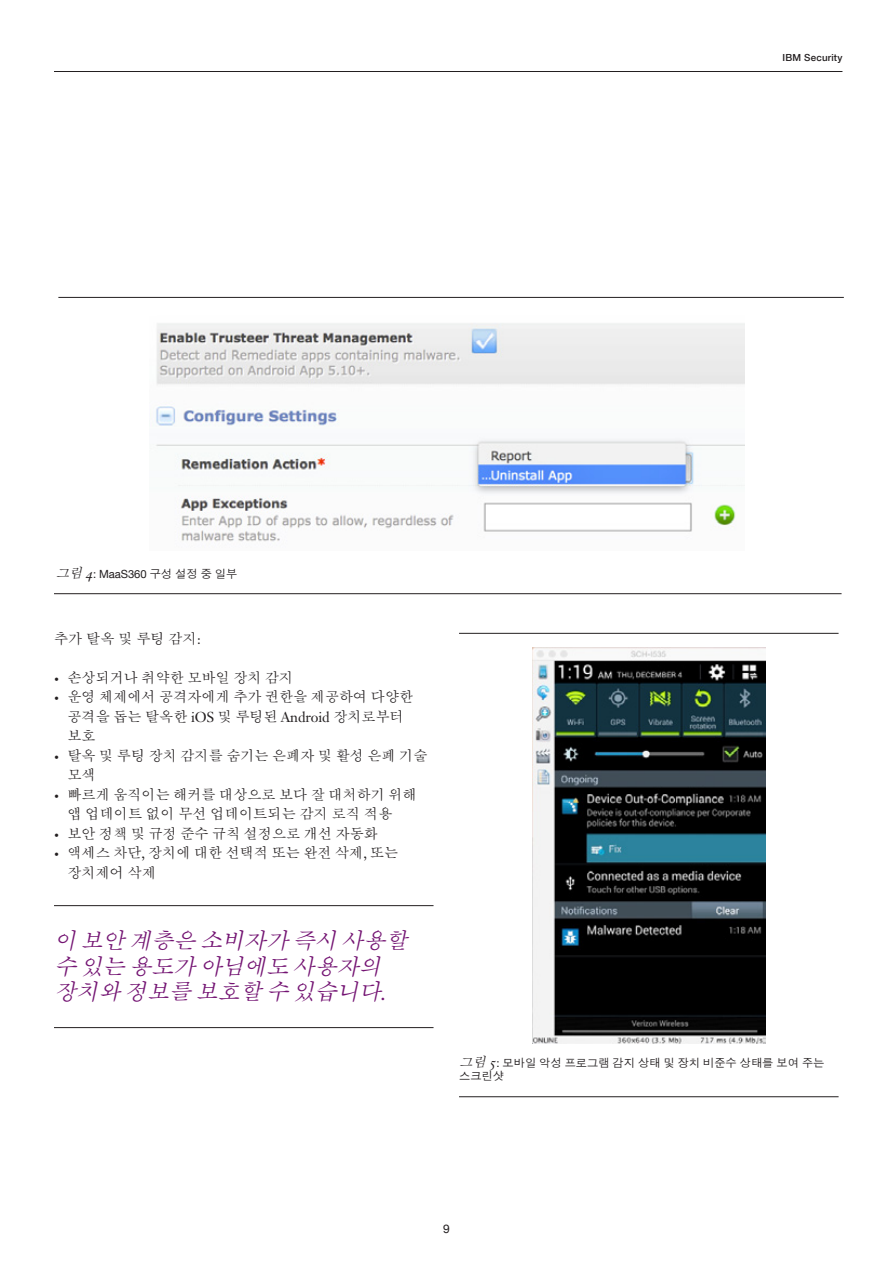
<style>
.page{position:relative;width:893px;height:1263px;background:#fff}
.page>*{position:absolute;margin:0;border:0;box-sizing:border-box;transform-origin:0 0}
._2H_body_quote{font:italic 500 22.5px/25.5px "SM Myungjo Std";color:#731372}
._2C_body{font:500 14.25px/19.5px "SM Myungjo Std";letter-spacing:-.01em;color:#231f20}
._0B_industry_area{font:12px "Helvetica Neue LT Com";color:#231f20}
._2E_figure_caption{font:500 11.25px/13.5px "SM Gothic Std";letter-spacing:-.005em;color:#231f20}
._2E_figure_caption-2{font:11.25px "Helvetica Neue LT Com";letter-spacing:-.005em;color:#231f20}
.t1{font:500 9.75px "Helvetica Neue LT Com";letter-spacing:.02em;color:#231f20}
.s1{font-family:"SM Myungjo Std";font-weight:500;font-style:italic;font-size:13.5px}
.s2{font-family:"Janson Text LT Std";font-style:italic;font-size:13.5px}
.s3{font-family:"SM Gothic Std";font-weight:500}
.s4{font-family:"Janson Text LT Std";font-weight:400}
.s5{font-family:"Janson Text LT Std";font-weight:400;font-size:9.75px}
.s6{font-family:"SM Myungjo Std";font-style:italic;font-size:13.5px}
.s7{font-family:"Janson Text LT Std";font-weight:400;font-style:italic;font-size:13.5px}
.s8{font-family:"Helvetica Neue LT Com";font-weight:400}
</style>
<div class="page">
<hr style="left:54px;top:71px;width:788px;height:1px;background:#231f20">
<hr style="left:54px;top:905px;width:380px;height:1px;background:#231f20">
<hr style="left:54px;top:1027px;width:380px;height:1px;background:#231f20">
<hr style="left:459px;top:633px;width:379px;height:1px;background:#231f20">
<hr style="left:54px;top:593px;width:787px;height:1px;background:#231f20">
<hr style="left:459px;top:1096px;width:380px;height:1px;background:#231f20">
<hr style="left:58px;top:297px;width:786px;height:1px;background:#231f20">
<img style="left:155px;top:323px;width:590px;height:219px">
<img style="left:532px;top:647px;width:233px;height:396px">
<p class="t1" style="left:782px;top:52px;width:61px">IBM Security</p>
<p class="_2E_figure_caption-2" style="left:56px;top:567px;width:183px"><span class="s1">그림</span> <span class="s2">4</span>: MaaS360 <span class="s3">구성 설정 중 일부</span></p>
<p class="_2C_body" style="left:54px;top:629px;width:148px">추가 탈옥 및 루팅 감지<span class="s4">:</span></p>
<p class="_2C_body" style="left:54px;top:668px;width:241px"><span class="s5">•</span> 손상되거나 취약한 모바일 장치 감지</p>
<p class="_2C_body" style="left:68px;top:687px;width:347px;text-indent:-14px"><span class="s5">•</span> 운영 체제에서 공격자에게 추가 권한을 제공하여 다양한 공격을 돕는 탈옥한 <span class="s4">iOS</span> 및 루팅된 <span class="s4">Android</span> 장치로부터 보호</p>
<p class="_2C_body" style="left:68px;top:746px;width:362px;text-indent:-14px"><span class="s5">•</span> 탈옥 및 루팅 장치 감지를 숨기는 은폐자 및 활성 은폐 기술 모색</p>
<p class="_2C_body" style="left:68px;top:785px;width:351px;text-indent:-14px"><span class="s5">•</span> 빠르게 움직이는 해커를 대상으로 보다 잘 대처하기 위해 앱 업데이트 없이 무선 업데이트되는 감지 로직 적용</p>
<p class="_2C_body" style="left:54px;top:824px;width:326px"><span class="s5">•</span> 보안 정책 및 규정 준수 규칙 설정으로 개선 자동화</p>
<p class="_2C_body" style="left:68px;top:843px;width:332px;text-indent:-14px"><span class="s5">•</span> 액세스 차단<span class="s4">,</span> 장치에 대한 선택적 또는 완전 삭제<span class="s4">,</span> 또는 장치제어 삭제</p>
<p class="_2H_body_quote" style="left:54px;top:929px;width:361px">이 보안 계층은 소비자가 즉시 사용할 수 있는 용도가 아님에도 사용자의 장치와 정보를 보호할 수 있습니다<span class="s4">.</span></p>
<p class="_2E_figure_caption" style="left:459px;top:1057px;width:367px"><span class="s6">그림</span> <span class="s7">5</span><span class="s8">:</span> 모바일 악성 프로그램 감지 상태 및 장치 비준수 상태를 보여 주는 스크린샷</p>
<p class="_0B_industry_area" style="left:443px;top:1222px;width:8px">9</p>
</div>
